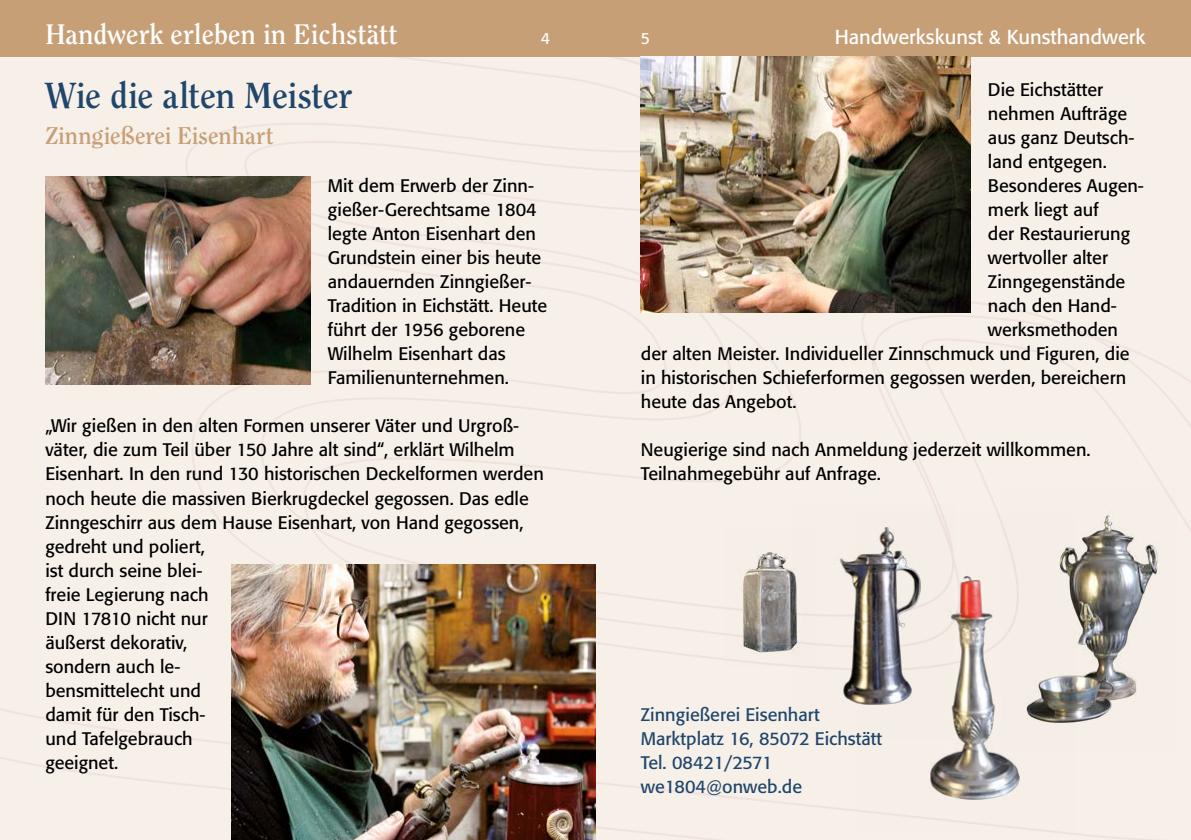
<style>
.page{position:relative;width:1191px;height:840px;background:#fff}
.page>*{position:absolute;margin:0;border:0;box-sizing:border-box;transform-origin:0 0}
.t1{font:700 36px "Clearface";letter-spacing:-.01em;color:#20466b}
.t2{font:700 28px "Clearface";color:#fff}
.t3{font:700 24px "Clearface";color:#c79f77}
.t4{font:20px "Formata";color:#fff}
.t5{font:18px/24px "Formata";color:#000}
.t6{font:18px/24px "Formata";color:#20466b}
.t7{font:16px "Formata";color:#fff}
</style>
<div class="page">
<div style="left:0;top:57px;width:1191px;height:782px;background:#f7f0e9"></div>
<div style="left:0;top:0;width:1191px;height:57px;background:#c79f77"></div>
<img style="left:231px;top:564px;width:364px;height:275px">
<img style="left:641px;top:57px;width:330px;height:255px">
<img style="left:1002px;top:486px;width:175px;height:263px">
<img style="left:857px;top:513px;width:217px;height:318px">
<img style="left:45px;top:176px;width:266px;height:208px">
<img style="left:724px;top:528px;width:70px;height:138px">
<img style="left:794px;top:504px;width:160px;height:235px">
<h2 class="t2" style="left:45px;top:18px;width:354px">Handwerk erleben in Eichstätt</h2>
<p class="t4" style="left:834px;top:25px;width:312px">Handwerkskunst &amp; Kunsthandwerk</p>
<p class="t5" style="left:988px;top:78px;width:117px">Die Eichstätter</p>
<p class="t5" style="left:988px;top:102px;width:141px">nehmen Aufträge</p>
<p class="t5" style="left:988px;top:126px;width:148px">aus ganz Deutsch-</p>
<p class="t5" style="left:988px;top:150px;width:120px">land entgegen.</p>
<p class="t5" style="left:988px;top:174px;width:157px">Besonderes Augen-</p>
<p class="t5" style="left:988px;top:198px;width:112px">merk liegt auf</p>
<p class="t5" style="left:988px;top:222px;width:144px">der Restaurierung</p>
<p class="t5" style="left:988px;top:246px;width:122px">wertvoller alter</p>
<p class="t5" style="left:988px;top:270px;width:139px">Zinngegenstände</p>
<p class="t5" style="left:988px;top:294px;width:130px">nach den Hand-</p>
<p class="t5" style="left:988px;top:318px;width:132px">werksmethoden</p>
<p class="t5" style="left:641px;top:342px;width:490px">der alten Meister. Individueller Zinnschmuck und Figuren, die</p>
<p class="t5" style="left:641px;top:366px;width:487px">in historischen Schieferformen gegossen werden, bereichern</p>
<p class="t5" style="left:641px;top:390px;width:157px">heute das Angebot.</p>
<p class="t5" style="left:641px;top:438px;width:451px">Neugierige sind nach Anmeldung jederzeit willkommen.<br>Teilnahmegebühr auf Anfrage.</p>
<p class="t7" style="left:541px;top:28px;width:11px">4</p>
<p class="t7" style="left:641px;top:28px;width:11px">5</p>
<h1 class="t1" style="left:45px;top:73px;width:309px">Wie die alten Meister</h1>
<h3 class="t3" style="left:45px;top:121px;width:230px">Zinngießerei Eisenhart</h3>
<p class="t5" style="left:328px;top:174px;width:221px">Mit dem Erwerb der Zinn&shy;gießer-Gerechtsame 1804 legte Anton Eisenhart den<br>Grundstein einer bis heute andauernden Zinngießer-<br>Tradition in Eichstätt. Heute führt der 1956 geborene<br>Wilhelm Eisenhart das<br>Familienunternehmen.</p>
<p class="t5" style="left:45px;top:414px;width:500px">„Wir gießen in den alten Formen unserer Väter und Urgroß&shy;väter, die zum Teil über 150 Jahre alt sind“, erklärt Wilhelm<br>Eisenhart. In den rund 130 historischen Deckelformen werden noch heute die massiven Bierkrugdeckel gegossen. Das edle<br>Zinngeschirr aus dem Hause Eisenhart, von Hand gegossen, gedreht und poliert,<br>ist durch seine blei-<br>freie Legierung nach<br>DIN 17810 nicht nur<br>äußerst dekorativ,<br>sondern auch le-<br>bensmittelecht und<br>damit für den Tisch-<br>und Tafelgebrauch<br>geeignet.</p>
<p class="t6" style="left:641px;top:702px;width:243px">Zinngießerei Eisenhart<br>Marktplatz 16, 85072 Eichstätt<br>Tel. 08421/2571 we1804@onweb.de</p>
</div>
